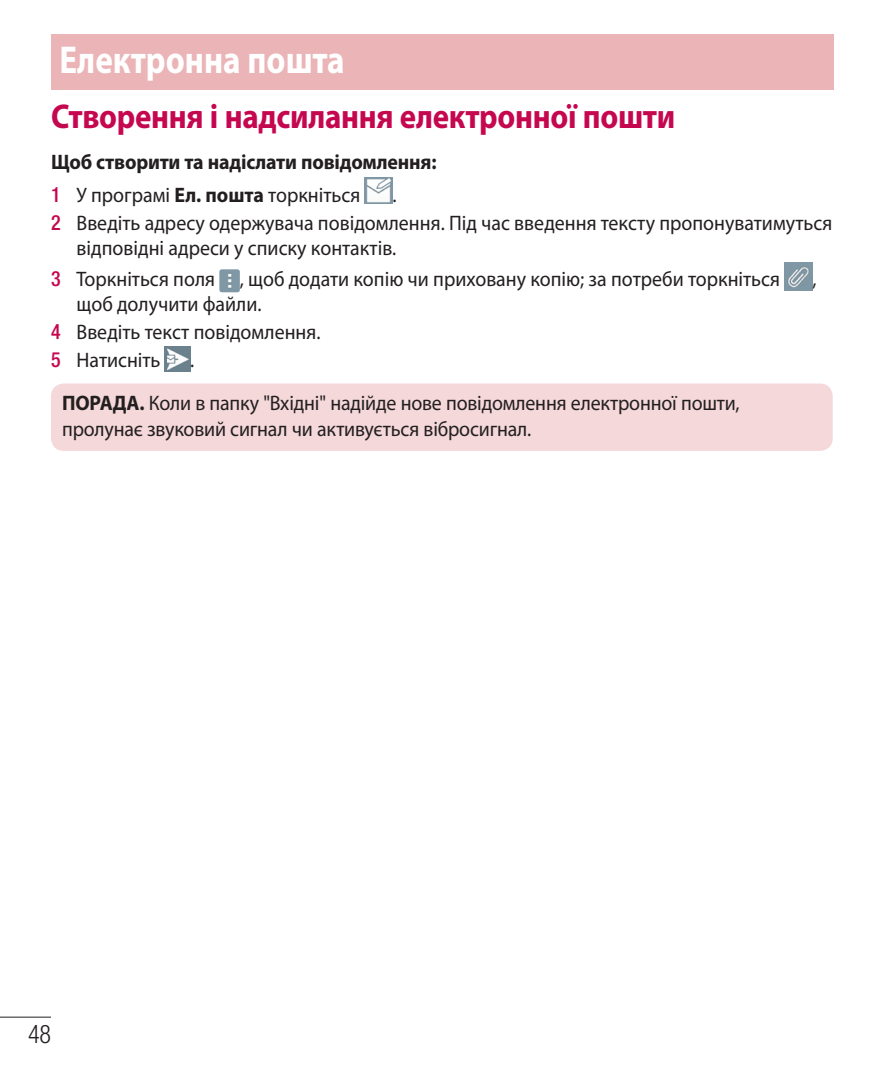
<style>
.page{position:relative;width:893px;height:1072px;background:#fff}
.page>*{position:absolute;margin:0;border:0;box-sizing:border-box;transform-origin:0 0}
.Head_01_Not_Contents{font:700 39px "Myriad Pro";color:#fff;scale:.85 1}
.M_head_02{font:700 34.5px "Myriad Pro";letter-spacing:-.01em;color:#c50750;scale:.9 1}
.t1{font:300 condensed 25.5px "Helvetica Neue LT Pro";color:#231f20;scale:.95 1}
.main_Num{font:21px/25.2px "Myriad Pro";color:#231f20;scale:.95 1}
.main{font:700 21px "Myriad Pro";letter-spacing:-.01em;color:#231f20;scale:.95 1}
.s1{font-family:"Helvetica Neue LT Pro";font-weight:500;font-stretch:condensed;color:#c50750}
.s2{font-weight:700}
</style>
<div class="page">
<hr style="left:0;top:1016px;width:51px;height:1px;background:#231f20">
<img style="left:365px;top:178px;width:27px;height:25px">
<img style="left:219px;top:269px;width:21px;height:23px">
<img style="left:784px;top:262px;width:29px;height:29px">
<img style="left:165px;top:346px;width:25px;height:25px">
<div style="left:51px;top:383px;width:782px;height:68px;background:#f5d8da;border-radius:13px"></div>
<div style="left:51px;top:34px;width:782px;height:55px;background:#ebb5b7"></div>
<p class="Head_01_Not_Contents" style="left:60px;top:35px;width:337px">Eлектронна пошта</p>
<p class="M_head_02" style="left:51px;top:94px;width:695px">Створення і надсилання електронної пошти</p>
<p class="main" style="left:51px;top:148px;width:407px">Щоб створити та надіслати повідомлення:</p>
<p class="main_Num" style="left:51px;top:182px;width:327px"><span class="s1">1</span> У програмі <span class="s2">Ел. пошта</span> торкніться</p>
<p class="main_Num" style="left:392px;top:182px;width:6px">.</p>
<p class="main_Num" style="left:77px;top:210px;width:797px;text-indent:-26px"><span class="s1">2</span> Введіть адресу одержувача повідомлення. Під час введення тексту пропонуватимуться відповідні адреси у списку контактів.</p>
<p class="main_Num" style="left:51px;top:266px;width:769px"><span class="s1">3</span> Торкніться поля , щоб додати копію чи приховану копію; за потреби торкніться</p>
<p class="main_Num" style="left:813px;top:266px;width:6px">,</p>
<p class="main_Num" style="left:77px;top:291px;width:196px">щоб долучити файли.</p>
<p class="main_Num" style="left:51px;top:319px;width:285px"><span class="s1">4</span> Введіть текст повідомлення.</p>
<p class="main_Num" style="left:51px;top:346px;width:117px"><span class="s1">5</span> Натисніть</p>
<p class="main_Num" style="left:190px;top:346px;width:6px">.</p>
<p class="main_Num" style="left:62px;top:390px;width:715px"><span class="s2">ПОРАДА.</span> Коли в папку "Вхідні" надійде нове повідомлення електронної пошти, пролунає звуковий сигнал чи активується вібросигнал.</p>
<p class="t1" style="left:28px;top:1019px;width:26px">48</p>
</div>
